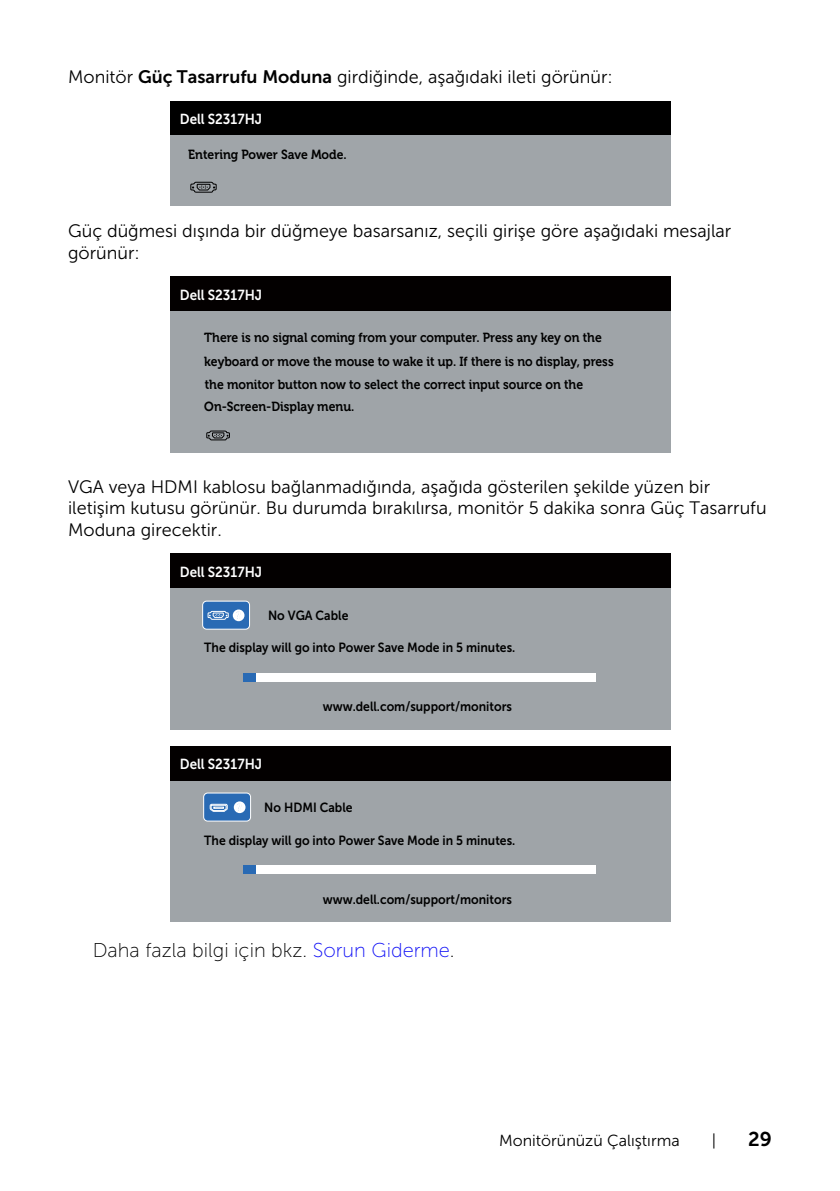
<style>
.page{position:relative;width:840px;height:1191px;background:#fff}
.page>*{position:absolute;margin:0;border:0;box-sizing:border-box;transform-origin:0 0}
.t1{font:20px "Museo Sans For Dell 100";color:#000}
.t2{font:20px "Museo Sans For Dell 700";color:#000}
.t3{font:18px/21.6px "Museo Sans For Dell 300";color:#000}
.t4{font:16px "Museo Sans For Dell 300";color:#000}
.t5{font:14.4px "Museo Sans For Dell 700";color:#fff;scale:.92 1}
.t6{font:700 13.2px/24.6px "Museo For Dell";color:#000;scale:.92 1}
.t7{font:13.2px "Museo Sans For Dell 700";color:#000;scale:.92 1}
.t8{font:700 10px "Arial";color:#296ab4;scale:.73 1}
.s1{font-family:"Museo Sans For Dell 700"}
.s2{color:#1111f6}
</style>
<div class="page">
<div style="left:169px;top:127px;width:501px;height:79px;background:#a0a5a9"></div>
<div style="left:170px;top:101px;width:500px;height:34px;background:#000"></div>
<svg style="left:190px;top:181px;width:27px;height:12px"></svg>
<div style="left:169px;top:303px;width:501px;height:149px;background:#9fa4a8"></div>
<div style="left:170px;top:276px;width:500px;height:35px;background:#030000"></div>
<svg style="left:206px;top:430px;width:24px;height:11px"></svg>
<div style="left:169px;top:580px;width:501px;height:149px;background:#9fa4a8"></div>
<div style="left:170px;top:553px;width:500px;height:34px;background:#030000"></div>
<div style="left:243px;top:673px;width:353px;height:8px;background:#fff"></div>
<div style="left:243px;top:673px;width:13px;height:8px;background:#296ab4"></div>
<div style="left:202px;top:601px;width:47px;height:28px;background:#296ab4;border-radius:4px"></div>
<div style="left:202px;top:601px;width:47px;height:28px;border:1px solid #fff;border-radius:4px"></div>
<div style="left:233px;top:609px;width:11px;height:12px;background:#fff;border-radius:50%"></div>
<svg style="left:207px;top:610px;width:22px;height:10px"></svg>
<div style="left:169px;top:772px;width:501px;height:149px;background:#9fa4a8"></div>
<div style="left:170px;top:746px;width:500px;height:34px;background:#030000"></div>
<div style="left:243px;top:865px;width:353px;height:9px;background:#fff"></div>
<div style="left:243px;top:865px;width:13px;height:9px;background:#296ab4"></div>
<div style="left:203px;top:793px;width:47px;height:28px;background:#296ab4;border-radius:4px"></div>
<div style="left:203px;top:793px;width:47px;height:28px;border:1px solid #fff;border-radius:4px"></div>
<div style="left:234px;top:801px;width:11px;height:12px;background:#fff;border-radius:50%"></div>
<svg style="left:209px;top:803px;width:19px;height:9px"></svg>
<p class="t3" style="left:68px;top:66px;width:546px">Monitör <span class="s1">Güç Tasarrufu Moduna</span> girdiğinde, aşağıdaki ileti görünür:</p>
<p class="t5" style="left:180px;top:111px;width:91px">Dell S2317HJ</p>
<p class="t6" style="left:188px;top:142px;width:173px">Entering Power Save Mode.</p>
<p class="t3" style="left:68px;top:220px;width:664px">Güç düğmesi dışında bir düğmeye basarsanız, seçili girişe göre aşağıdaki mesajlar görünür:</p>
<p class="t5" style="left:180px;top:287px;width:91px">Dell S2317HJ</p>
<p class="t6" style="left:204px;top:325px;width:446px">There is no signal coming from your computer. Press any key on the keyboard or move the mouse to wake it up. If there is no display, press</p>
<p class="t6" style="left:204px;top:373px;width:413px;line-height:22.4px">the monitor button now to select the correct input source on the<br>On-Screen-Display menu.</p>
<p class="t3" style="left:68px;top:476px;width:699px">VGA veya HDMI kablosu bağlanmadığında, aşağıda gösterilen şekilde yüzen bir iletişim kutusu görünür. Bu durumda bırakılırsa, monitör 5 dakika sonra Güç Tasarrufu<br>Moduna girecektir.</p>
<p class="t5" style="left:180px;top:564px;width:91px">Dell S2317HJ</p>
<p class="t7" style="left:268px;top:608px;width:89px">No VGA Cable</p>
<p class="t7" style="left:204px;top:640px;width:339px">The display will go into Power Save Mode in 5 minutes.</p>
<p class="t8" style="left:236px;top:609px;width:8px">?</p>
<p class="t5" style="left:180px;top:756px;width:91px">Dell S2317HJ</p>
<p class="t7" style="left:323px;top:699px;width:207px">www.dell.com/support/monitors</p>
<p class="t8" style="left:237px;top:800px;width:8px">?</p>
<p class="t7" style="left:264px;top:799px;width:97px">No HDMI Cable</p>
<p class="t7" style="left:204px;top:833px;width:339px">The display will go into Power Save Mode in 5 minutes.</p>
<p class="t7" style="left:323px;top:891px;width:207px">www.dell.com/support/monitors</p>
<p class="t1" style="left:93px;top:939px;width:363px">Daha fazla bilgi için bkz. <span class="s2">Sorun Giderme</span>.</p>
<p class="t4" style="left:498px;top:1131px;width:182px">Monitörünüzü Çalıştırma</p>
<p class="t4" style="left:711px;top:1131px;width:6px">|</p>
<p class="t2" style="left:747px;top:1127px;width:25px">29</p>
</div>
